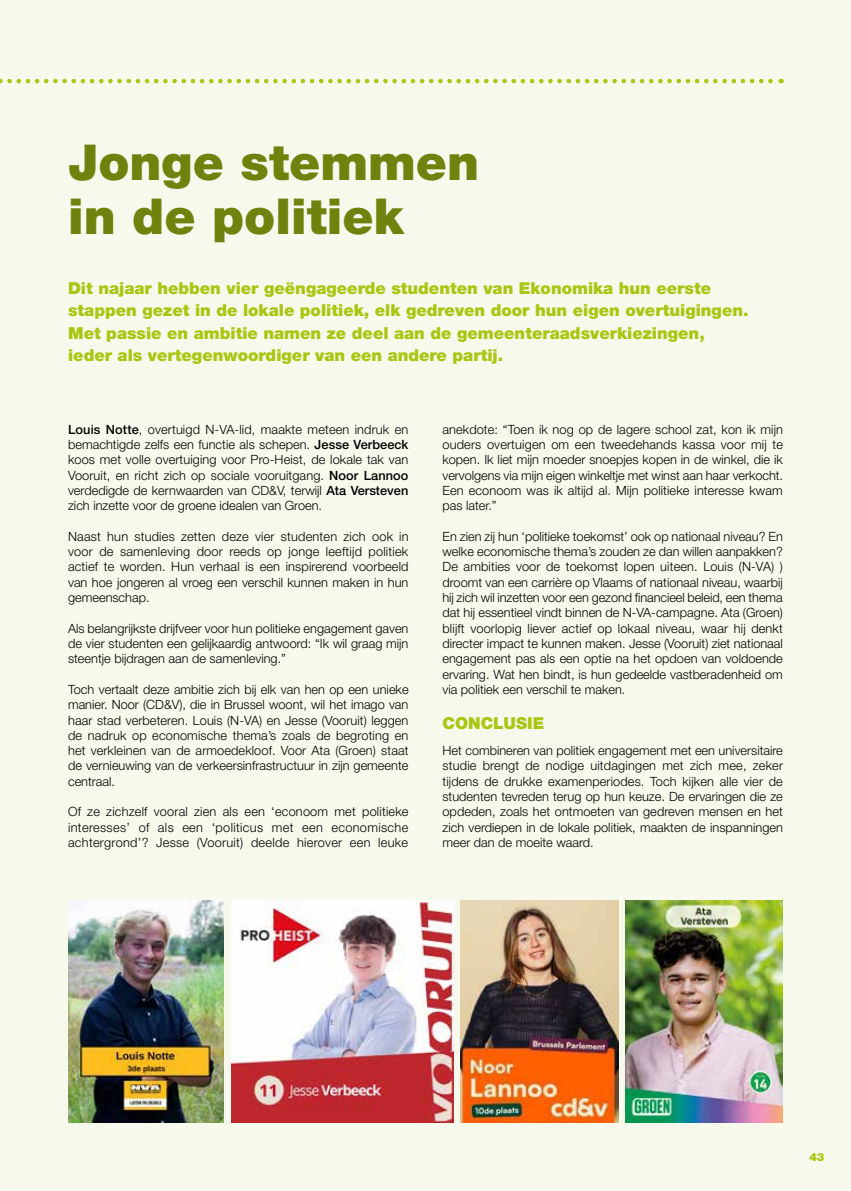
<style>
.page{position:relative;width:851px;height:1191px;background:#fff}
.page>*{position:absolute;margin:0;border:0;box-sizing:border-box;transform-origin:0 0}
.t1{font:900 49.5px/54px "Helvetica Neue LT Std";color:#6e830e}
.t2{font:900 16.5px/22.5px "Helvetica Neue LT Std";color:#aac612}
.t3{font:300 12.75px/15.3px "Helvetica Neue LT Std";color:#000;text-align:justify}
.t4{font:900 11.25px "Helvetica Neue LT Std";color:#aac612}
.s1{font-weight:500}
</style>
<div class="page">
<div style="left:0;top:0;width:850px;height:1191px;background:#f8f9ed"></div>
<svg style="left:0;top:79px;width:781px;height:4px"></svg>
<img style="left:68px;top:900px;width:156px;height:223px">
<img style="left:460px;top:900px;width:158px;height:223px">
<img style="left:231px;top:900px;width:223px;height:223px">
<img style="left:625px;top:900px;width:157px;height:223px">
<h1 class="t1" style="left:68px;top:135px;width:412px">Jonge stemmen in de politiek</h1>
<p class="t2" style="left:68px;top:277px;width:682px">Dit najaar hebben vier geëngageerde studenten van Ekonomika hun eerste stappen gezet in de lokale politiek, elk gedreven door hun eigen overtuigingen.<br>Met passie en ambitie namen ze deel aan de gemeenteraadsverkiezingen, ieder als vertegenwoordiger van een andere partij.</p>
<p class="t3" style="left:68px;top:421px;width:342px"><span class="s1">Louis Notte</span>, overtuigd N-VA-lid, maakte meteen indruk en bemachtigde zelfs een functie als schepen. <span class="s1">Jesse Verbeeck </span>koos met volle overtuiging voor Pro-Heist, de lokale tak van Vooruit, en richt zich op sociale vooruitgang. <span class="s1">Noor Lannoo </span>verdedigde de kernwaarden van CD&amp;V, terwijl <span class="s1">Ata Versteven </span>zich inzette voor de groene idealen van Groen.</p>
<p class="t3" style="left:68px;top:528px;width:342px">Naast hun studies zetten deze vier studenten zich ook in voor de samenleving door reeds op jonge leeftijd politiek actief te worden. Hun verhaal is een inspirerend voorbeeld van hoe jongeren al vroeg een verschil kunnen maken in hun gemeenschap.</p>
<p class="t3" style="left:68px;top:620px;width:342px">Als belangrijkste drijfveer voor hun politieke engagement gaven de vier studenten een gelijkaardig antwoord: “Ik wil graag mijn steentje bijdragen aan de samenleving.”</p>
<p class="t3" style="left:68px;top:681px;width:342px">Toch vertaalt deze ambitie zich bij elk van hen op een unieke manier. Noor (CD&amp;V), die in Brussel woont, wil het imago van haar stad verbeteren. Louis (N-VA) en Jesse (Vooruit) leggen de nadruk op economische thema’s zoals de begroting en het verkleinen van de armoedekloof. Voor Ata (Groen) staat de vernieuwing van de verkeersinfrastructuur in zijn gemeente centraal.</p>
<p class="t3" style="left:68px;top:804px;width:342px">Of ze zichzelf vooral zien als een ‘econoom met politieke interesses’ of als een ‘politicus met een economische achtergrond’? Jesse (Vooruit) deelde hierover een leuke</p>
<p class="t3" style="left:442px;top:421px;width:342px">anekdote: “Toen ik nog op de lagere school zat, kon ik mijn ouders overtuigen om een tweedehands kassa voor mij te kopen. Ik liet mijn moeder snoepjes kopen in de winkel, die ik vervolgens via mijn eigen winkeltje met winst aan haar verkocht.<br>Een econoom was ik altijd al. Mijn politieke interesse kwam pas later.”</p>
<p class="t3" style="left:442px;top:528px;width:342px">En zien zij hun ‘politieke toekomst’ ook op nationaal niveau? En welke economische thema’s zouden ze dan willen aanpakken?<br>De ambities voor de toekomst lopen uiteen. Louis (N-VA) ) droomt van een carrière op Vlaams of nationaal niveau, waarbij hij zich wil inzetten voor een gezond financieel beleid, een thema dat hij essentieel vindt binnen de N-VA-campagne. Ata (Groen) blijft voorlopig liever actief op lokaal niveau, waar hij denkt directer impact te kunnen maken. Jesse (Vooruit) ziet nationaal engagement pas als een optie na het opdoen van voldoende ervaring. Wat hen bindt, is hun gedeelde vastberadenheid om via politiek een verschil te maken.</p>
<p class="t2" style="left:442px;top:712px;width:103px">CONCLUSIE</p>
<p class="t3" style="left:442px;top:742px;width:342px">Het combineren van politiek engagement met een universitaire studie brengt de nodige uitdagingen met zich mee, zeker tijdens de drukke examenperiodes. Toch kijken alle vier de studenten tevreden terug op hun keuze. De ervaringen die ze opdeden, zoals het ontmoeten van gedreven mensen en het zich verdiepen in de lokale politiek, maakten de inspanningen meer dan de moeite waard.</p>
<p class="t4" style="left:809px;top:1150px;width:17px">43</p>
</div>
